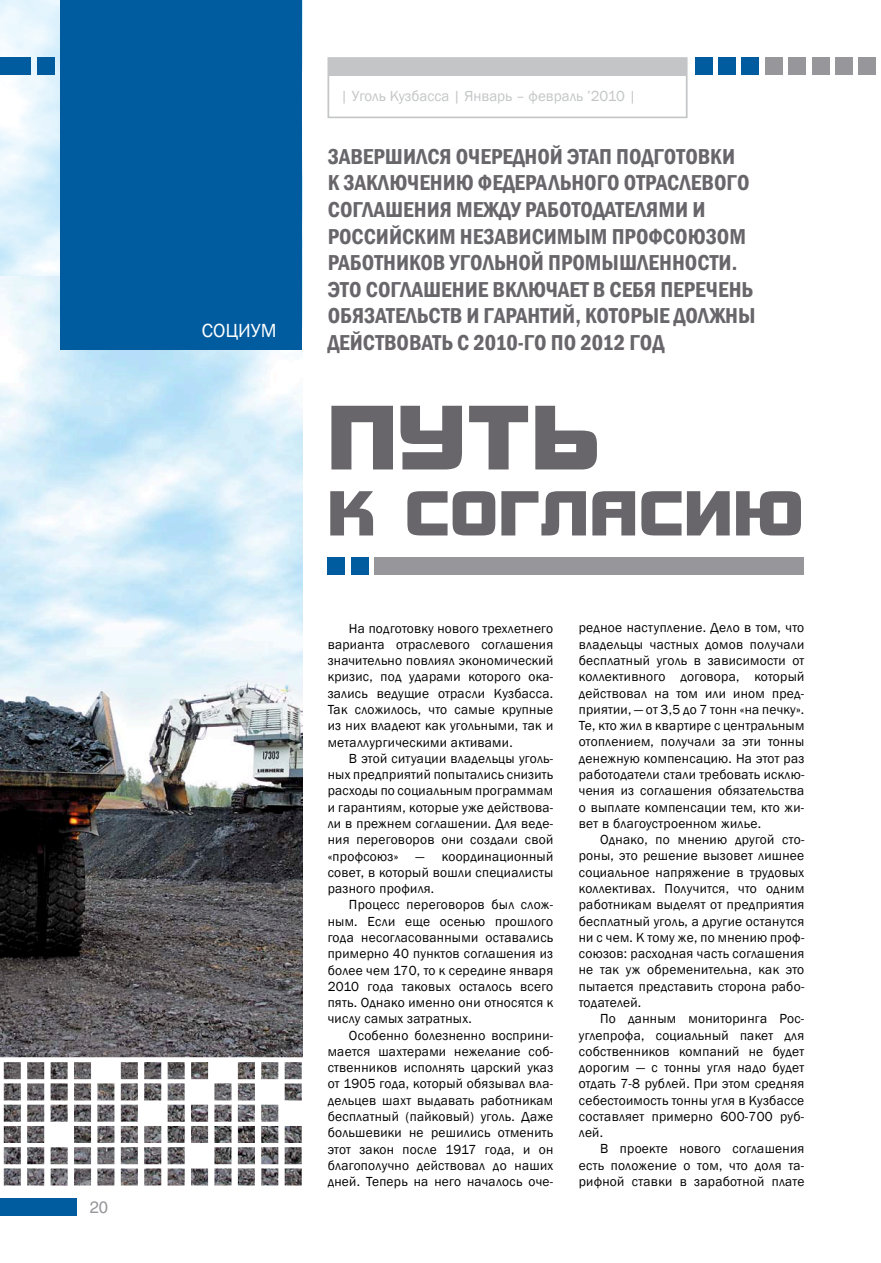
<style>
.page{position:relative;width:881px;height:1263px;background:#fff}
.page>*{position:absolute;margin:0;border:0;box-sizing:border-box;transform-origin:0 0}
.t1{font:600 condensed 22.2px/26.7px "Franklin Gothic";color:#68666b}
.t2{font:19.5px "Franklin Gothic";color:#fff}
.t3{font:16.5px "Helios";color:#97979b}
.t4{font:15px "Franklin Gothic";color:#c3c5c6}
.t5{font:13.5px/16.4px "Franklin Gothic";letter-spacing:.02em;color:#000;text-align:justify}
</style>
<div class="page">
<img style="left:0;top:276px;width:302px;height:781px">
<img style="left:0;top:0;width:302px;height:276px">
<div style="left:374px;top:557px;width:430px;height:17px;background:#97979b"></div>
<div style="left:351px;top:557px;width:17px;height:17px;background:#005b9f"></div>
<div style="left:327px;top:557px;width:17px;height:17px;background:#005b9f"></div>
<svg style="left:0;top:1057px;width:303px;height:129px"></svg>
<div style="left:327px;top:57px;width:360px;height:61px;background:#fff;border:2px solid #c3c5c6"></div>
<div style="left:858px;top:58px;width:17px;height:17px;background:#97979b"></div>
<div style="left:327px;top:59px;width:359px;height:17px;background:#c3c5c6"></div>
<div style="left:0;top:1198px;width:77px;height:17px;background:#005b9f"></div>
<div style="left:835px;top:58px;width:17px;height:17px;background:#97979b"></div>
<div style="left:811px;top:58px;width:17px;height:17px;background:#97979b"></div>
<div style="left:788px;top:58px;width:17px;height:17px;background:#97979b"></div>
<div style="left:765px;top:58px;width:17px;height:17px;background:#97979b"></div>
<div style="left:741px;top:58px;width:17px;height:17px;background:#005b9f"></div>
<div style="left:718px;top:58px;width:17px;height:17px;background:#005b9f"></div>
<div style="left:694px;top:58px;width:17px;height:17px;background:#005b9f"></div>
<div style="left:37px;top:58px;width:17px;height:17px;background:#005b9f"></div>
<div style="left:0;top:58px;width:30px;height:17px;background:#005b9f"></div>
<div style="left:60px;top:1px;width:242px;height:349px;background:#005b9f"></div>
<svg style="left:330px;top:491px;width:470px;height:44px"></svg>
<svg style="left:331px;top:406px;width:265px;height:63px"></svg>
<h2 class="t2" style="left:202px;top:318px;width:25px">Социум</h2>
<p class="t4" style="left:340px;top:87px;width:297px">| Уголь Кузбасса | Январь – февраль ’2010 |</p>
<p class="t1" style="left:327px;top:143px;width:429px">Завершился очередной этап подготовки<br>к заключению Ф едерального отраслевого соглашения между работодателями и Российским независимым профсоюзом работников угольной промышленности.<br>Это соглашение включает в себя перечень обязательств и гарантий, которые должны действовать с 2010-го по 2012 год</p>
<p class="t3" style="left:90px;top:1197px;width:20px">20</p>
<p class="t5" style="left:327px;top:620px;width:227px;text-indent:21px">На подготовку нового трехлетнего варианта отраслевого соглашения значительно повлиял экономический кризис, под ударами которого ока&shy;зались ведущие отрасли Кузбасса.<br>Так сложилось, что самые крупные из них владеют как угольными, так и металлургическими активами.</p>
<p class="t5" style="left:327px;top:750px;width:227px;text-indent:21px">В этой ситуации владельцы уголь&shy;ных предприятий попытались снизить расходы по социальным программам и гарантиям, которые уже действова&shy;ли в прежнем соглашении. Для веде&shy;ния переговоров они создали свой «профсоюз»</p>
<p class="t5" style="left:327px;top:848px;width:227px;text-indent:88px">— координационный совет, в который вошли специалисты разного профиля.</p>
<p class="t5" style="left:327px;top:897px;width:227px;text-indent:21px">Процесс переговоров был слож&shy;ным. Если еще осенью прошлого года несогласованными оставались примерно 40 пунктов соглашения из более чем 170, то к середине января 2010 года таковых осталось всего пять. Однако именно они относятся к числу самых затратных.</p>
<p class="t5" style="left:327px;top:1027px;width:227px;text-indent:21px">Особенно болезненно восприни&shy;мается шахтерами нежелание соб&shy;ственников исполнять царский указ от 1905 года, который обязывал вла&shy;дельцев шахт выдавать работникам бесплатный (пайковый) уголь. Даже большевики не решились отменить этот закон после 1917 года, и он благополучно действовал до наших дней. Теперь на него началось оче-</p>
<p class="t5" style="left:578px;top:620px;width:227px">редное наступление. Дело в том, что владельцы частных домов получали бесплатный уголь в зависимости от коллективного договора, который действовал на том или ином пред&shy;приятии, — от 3,5 до 7 тонн «на печку».<br>Те, кто жил в квартире с центральным отоплением, получали за эти тонны денежную компенсацию. На этот раз работодатели стали требовать исклю&shy;чения из соглашения обязательства о выплате компенсации тем, кто жи&shy;вет в благоустроенном жилье.</p>
<p class="t5" style="left:578px;top:832px;width:227px;text-indent:21px">Однако, по мнению другой сто&shy;роны, это решение вызовет лишнее социальное напряжение в трудовых коллективах. Получится, что одним работникам выделят от предприятия бесплатный уголь, а другие останутся ни с чем. К тому же, по мнению проф&shy;союзов: расходная часть соглашения не так уж обременительна, как это пытается представить сторона рабо&shy;тодателей.</p>
<p class="t5" style="left:578px;top:1011px;width:227px;text-indent:21px">По данным мониторинга Рос&shy;углепрофа, социальный пакет для собственников компаний не будет дорогим — с тонны угля надо будет отдать 7-8 рублей. При этом средняя себестоимость тонны угля в Кузбассе составляет примерно 600-700 руб&shy;лей.</p>
<p class="t5" style="left:578px;top:1141px;width:227px;text-indent:21px">В проекте нового соглашения есть положение о том, что доля та&shy;рифной ставки в заработной плате</p>
</div>
